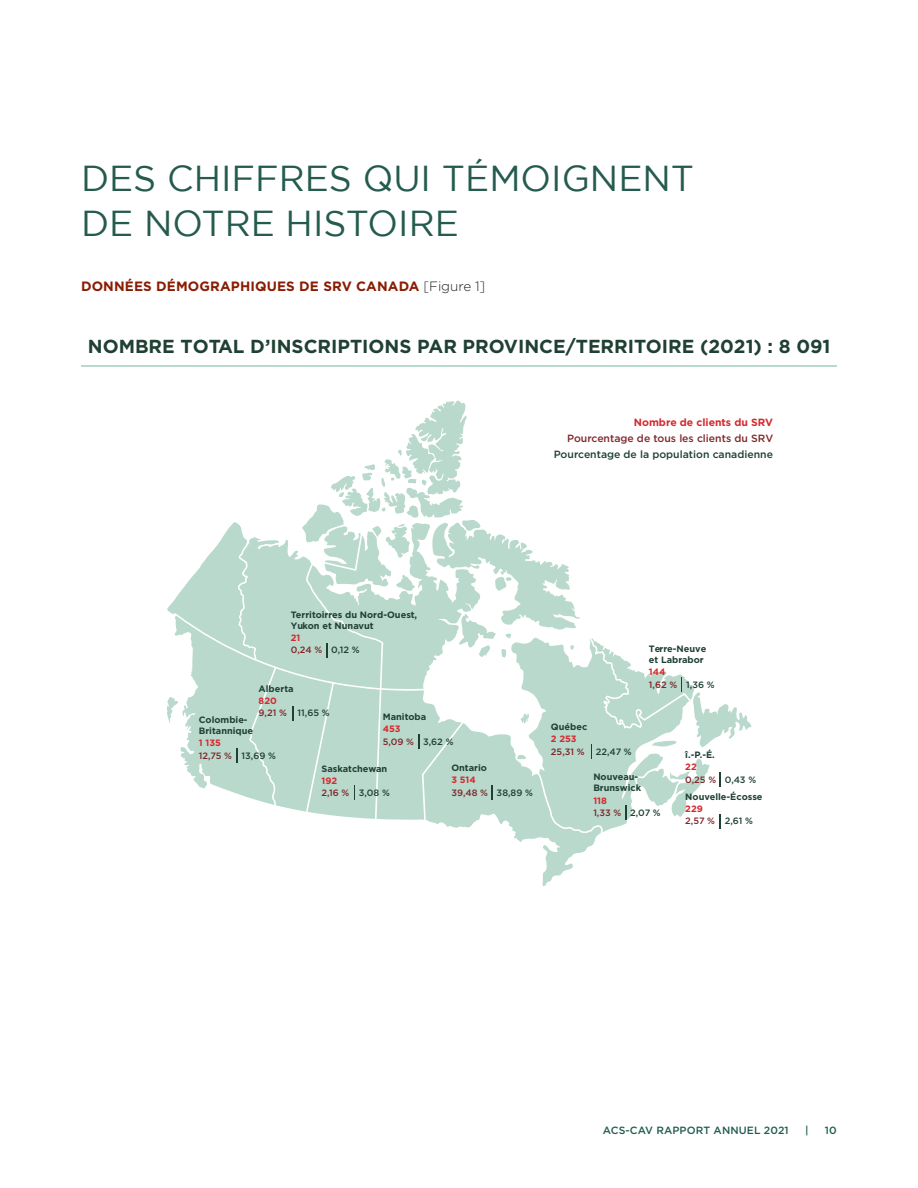
<style>
.page{position:relative;width:918px;height:1188px;background:#fff}
.page>*{position:absolute;margin:0;border:0;box-sizing:border-box;transform-origin:0 0}
.Heading{font:36px/45px "Gotham HTF";color:#245b4e}
.t1{font:700 18.9px "Gotham";color:#1f4033}
.Body{font:700 13.5px "Gotham";letter-spacing:.01em;color:#891c02}
.t2{font:500 10.5px "Gotham";color:#1f4033}
.t3{font:500 10.5px "Gotham";color:#802629}
.t4{font:500 10.5px "Gotham";letter-spacing:.01em;color:#205c4f}
.t5{font:700 10.5px "Gotham";color:#d6292e}
.t6{font:700 9.15px/11.1px "Gotham";color:#1f4033}
.t7{font:500 9.15px/12.3px "Gotham";color:#802629}
.t8{font:500 9.15px/12.3px "Gotham";color:#1f4033}
.s1{font-weight:300;color:#231f20}
.s2{font-weight:700;color:#d6292e}
.s3{color:#1f4033}
.s4{color:#802629}
</style>
<div class="page">
<hr style="left:81px;top:365px;width:756px;height:2px;background:#b8d9cc">
<svg style="left:167px;top:400px;width:585px;height:486px"></svg>
<svg style="left:326px;top:643px;width:1px;height:15px"></svg>
<svg style="left:237px;top:748px;width:1px;height:15px"></svg>
<svg style="left:293px;top:706px;width:1px;height:14px"></svg>
<svg style="left:354px;top:786px;width:1px;height:14px"></svg>
<svg style="left:418px;top:734px;width:1px;height:15px"></svg>
<svg style="left:492px;top:785px;width:1px;height:15px"></svg>
<svg style="left:591px;top:744px;width:1px;height:15px"></svg>
<svg style="left:681px;top:677px;width:1px;height:15px"></svg>
<svg style="left:720px;top:772px;width:1px;height:15px"></svg>
<svg style="left:720px;top:814px;width:1px;height:15px"></svg>
<svg style="left:625px;top:806px;width:1px;height:14px"></svg>
<p class="Heading" style="left:81px;top:155px;width:615px">DES CHIFFRES QUI TÉMOIGNENT<br>DE NOTRE HISTOIRE</p>
<p class="Body" style="left:81px;top:279px;width:406px">DONNÉES DÉMOGRAPHIQUES DE SRV CANADA <span class="s1">[Figure 1]</span></p>
<h2 class="t1" style="left:88px;top:335px;width:744px">NOMBRE TOTAL D’INSCRIPTIONS PAR PROVINCE/TERRITOIRE (2021) : 8 091</h2>
<p class="t5" style="left:634px;top:416px;width:141px">Nombre de clients du SRV</p>
<p class="t3" style="left:567px;top:431px;width:208px">Pourcentage de tous les clients du SRV</p>
<p class="t2" style="left:554px;top:447px;width:221px">Pourcentage de la population canadienne</p>
<p class="t6" style="left:291px;top:609px;width:128px">Territoirres du Nord-Ouest,<br>Yukon et Nunavut</p>
<p class="t7" style="left:291px;top:632px;width:70px"><span class="s2">21<br></span>0,24 % <span class="s3">0,12 %</span></p>
<p class="t6" style="left:259px;top:683px;width:37px">Alberta</p>
<p class="t8" style="left:259px;top:694px;width:73px"><span class="s2">820<br></span><span class="s4">9,21 %</span> 11,65 %</p>
<p class="t6" style="left:383px;top:711px;width:45px">Manitoba</p>
<p class="t7" style="left:383px;top:723px;width:72px"><span class="s2">453<br></span>5,09 % <span class="s3">3,62 %</span></p>
<p class="t6" style="left:451px;top:762px;width:37px">Ontario</p>
<p class="t7" style="left:451px;top:774px;width:83px"><span class="s2">3 514<br></span>39,48 % <span class="s3">38,89 %</span></p>
<p class="t6" style="left:199px;top:714px;width:56px">Colombie-<br>Britannique</p>
<p class="t7" style="left:199px;top:737px;width:79px"><span class="s2">1 135<br></span>12,75 % <span class="s3">13,69 %</span></p>
<p class="t6" style="left:322px;top:763px;width:67px">Saskatchewan</p>
<p class="t7" style="left:322px;top:774px;width:70px"><span class="s2">192<br></span>2,16 % <span class="s3">3,08 %</span></p>
<p class="t6" style="left:649px;top:643px;width:59px">Terre-Neuve et Labrabor</p>
<p class="t7" style="left:649px;top:666px;width:67px"><span class="s2">144<br></span>1,62 % <span class="s3">1,36 %</span></p>
<p class="t6" style="left:551px;top:721px;width:38px">Québec</p>
<p class="t7" style="left:551px;top:733px;width:82px"><span class="s2">2 253<br></span>25,31 % <span class="s3">22,47 %</span></p>
<p class="t6" style="left:593px;top:771px;width:49px">Nouveau-<br>Brunswick</p>
<p class="t7" style="left:593px;top:794px;width:69px"><span class="s2">118<br></span>1,33 % <span class="s3">2,07 %</span></p>
<p class="t6" style="left:685px;top:749px;width:31px">î.-P.-É.</p>
<p class="t7" style="left:685px;top:761px;width:72px"><span class="s2">22<br></span>0,25 % <span class="s3">0,43 %</span></p>
<p class="t6" style="left:685px;top:791px;width:79px">Nouvelle-Écosse</p>
<p class="t7" style="left:685px;top:803px;width:69px"><span class="s2">229<br></span>2,57 % <span class="s3">2,61 %</span></p>
<p class="t4" style="left:603px;top:1123px;width:187px">ACS-CAV RAPPORT ANNUEL 2021</p>
<p class="t4" style="left:805px;top:1123px;width:5px">|</p>
<p class="t4" style="left:825px;top:1123px;width:13px">10</p>
</div>
